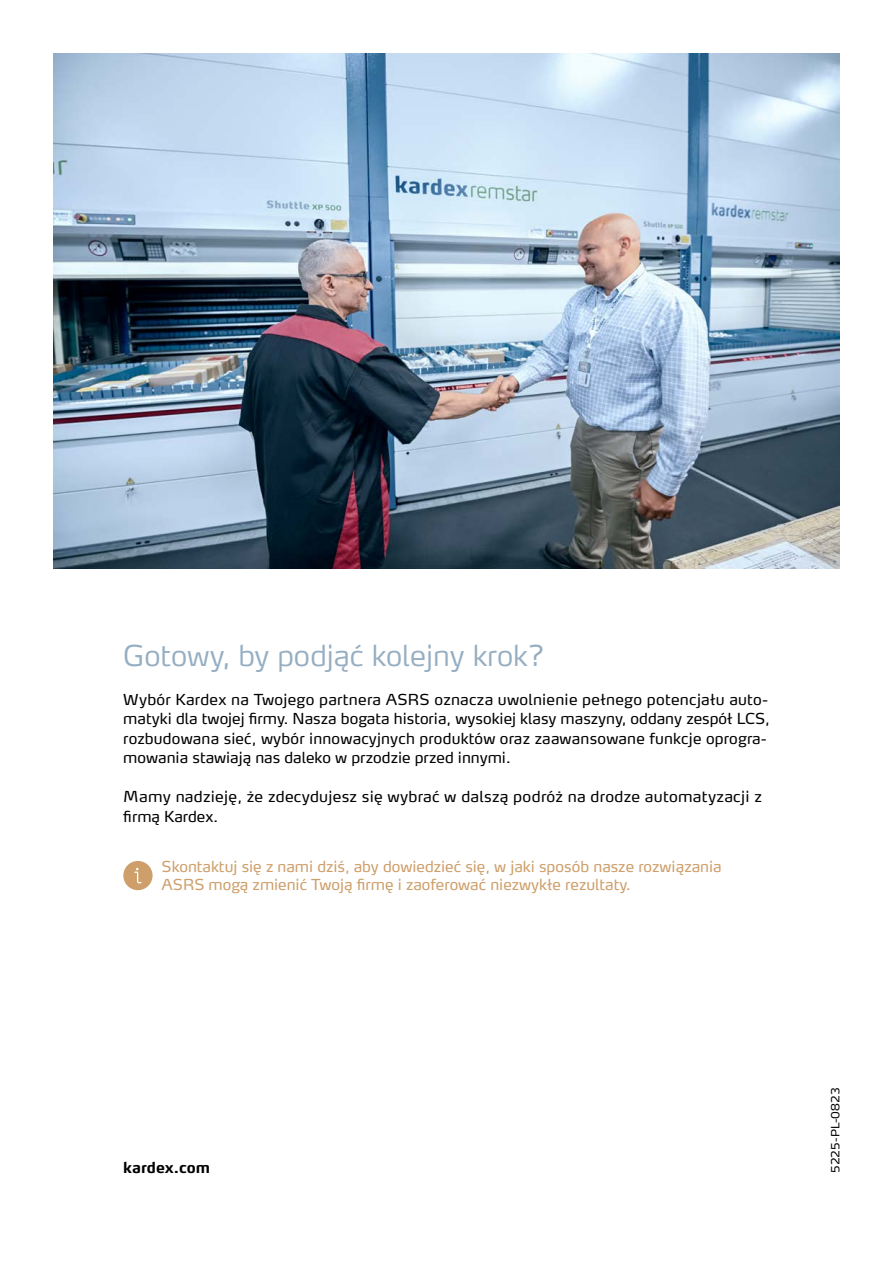
<style>
.page{position:relative;width:893px;height:1263px;background:#fff}
.page>*{position:absolute;margin:0;border:0;box-sizing:border-box;transform-origin:0 0}
.t1{font:300 28.5px "Max Pro";color:#96aec2}
.t2{font:15px/19.5px "Max Pro";letter-spacing:.01em;color:#000}
.t3{font:15px/18px "Max Pro";color:#ce9f6b}
.t4{font:700 15px "Max Pro";color:#000}
.t5{font:11.25px "Max Pro";color:#000}
</style>
<div class="page">
<img style="left:54px;top:54px;width:785px;height:514px">
<div style="left:123px;top:861px;width:30px;height:29px;background:#ce9f6b;border-radius:50%"></div>
<svg style="left:134px;top:868px;width:8px;height:15px"></svg>
<h1 class="t1" style="left:123px;top:631px;width:423px">Gotowy, by podjąć kolejny krok?</h1>
<p class="t2" style="left:123px;top:688px;width:648px">Wybór Kardex na Twojego partnera ASRS oznacza uwolnienie pełnego potencjału auto&shy;matyki dla twojej firmy. Nasza bogata historia, wysokiej klasy maszyny, oddany zespół LCS, rozbudowana sieć, wybór innowacyjnych produktów oraz zaawansowane funkcje oprogra&shy;mowania stawiają nas daleko w przodzie przed innymi.</p>
<p class="t2" style="left:123px;top:785px;width:640px">Mamy nadzieję, że zdecydujesz się wybrać w dalszą podróż na drodze automatyzacji z firmą Kardex.</p>
<p class="t3" style="left:162px;top:856px;width:562px">Skontaktuj się z nami dziś, aby dowiedzieć się, w jaki sposób nasze rozwiązania<br>ASRS mogą zmienić Twoją firmę i zaoferować niezwykłe rezultaty.</p>
<p class="t4" style="left:123px;top:1154px;width:88px">kardex.com</p>
<p class="t5" style="left:826px;top:1173px;width:87px;rotate:-90deg">5225-PL-0823</p>
</div>
